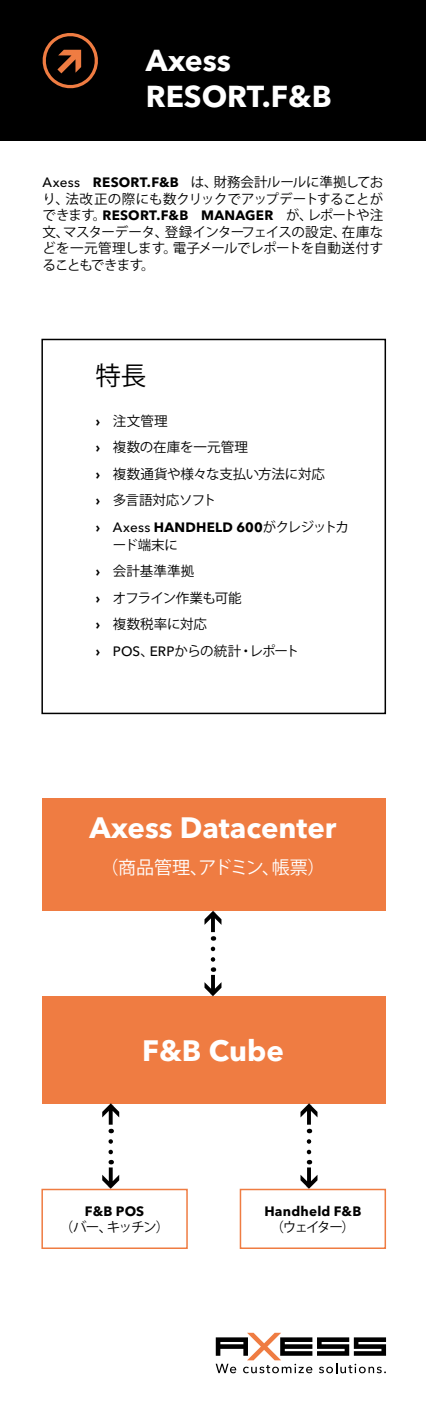
<style>
.page{position:relative;width:426px;height:1404px;background:#fff}
.page>*{position:absolute;margin:0;border:0;box-sizing:border-box;transform-origin:0 0}
.t1{font:700 30px/36px "Avenir Next Cyr";color:#fff}
.t2{font:700 29.25px "Avenir Next Cyr";color:#fff}
.t3{font:25.5px "Koz Go Pr 6 N";color:#000}
.t4{font:18px "Koz Go Pr 6 N";color:#fff}
.t5{font:13.5px/26.5px "Koz Go Pr 6 N";letter-spacing:-.02em;color:#000}
.t6{font:700 13.5px "Avenir Next Cyr";letter-spacing:.015em;color:#000}
.s1{font-family:"Avenir Next Cyr";font-weight:500}
.s2{font-family:"Avenir Next Cyr";font-weight:700}
.s3{font-family:"Koz Go Pr 6 N";font-weight:400}
.s4{font-weight:500}
</style>
<div class="page">
<div style="left:42px;top:996px;width:343px;height:107px;background:#ef7c42"></div>
<div style="left:42px;top:797px;width:343px;height:113px;background:#ef7c42"></div>
<svg style="left:102px;top:1103px;width:17px;height:30px"></svg>
<svg style="left:300px;top:1103px;width:17px;height:30px"></svg>
<svg style="left:204px;top:948px;width:17px;height:48px"></svg>
<svg style="left:204px;top:910px;width:17px;height:30px"></svg>
<svg style="left:41px;top:1141px;width:147px;height:108px"></svg>
<svg style="left:239px;top:1141px;width:147px;height:108px"></svg>
<div style="left:0;top:0;width:425px;height:140px;background:#000"></div>
<div style="left:41px;top:339px;width:344px;height:375px;border:2px solid #000"></div>
<svg style="left:42px;top:33px;width:56px;height:56px"></svg>
<svg style="left:215px;top:1332px;width:170px;height:40px"></svg>
<h1 class="t1" style="left:145px;top:43px;width:187px">Axess<br>RESORT.F&amp;B</h1>
<p class="t5" style="left:43px;top:174px;width:342px;line-height:16.5px"><span class="s1">Axess</span> <span class="s2">RESORT.F&amp;B</span> は、財務会計ルールに準拠しており、法改正の際にも数クリックでアップデートすることが</p>
<p class="t6" style="left:43px;top:207px;width:342px"><span class="s3">できます。</span>RESORT.F&amp;B MANAGER <span class="s3">が、レポートや注</span></p>
<p class="t5" style="left:43px;top:224px;width:342px;line-height:16.5px;text-align:justify">文、マスターデータ、登録インターフェイスの設定、在庫などを一元管理します。電子メールでレポートを自動送付することもできます。</p>
<h3 class="t3" style="left:95px;top:361px;width:52px">特長</h3>
<p class="t5" style="left:96px;top:408px;width:230px"><span class="s2">›</span> 注文管理<br><span class="s2">›</span> 複数の在庫を一元管理<br><span class="s2">›</span> 複数通貨や様々な支払い方法に対応<span class="s2">›</span> 多言語対応ソフト</p>
<p class="t6" style="left:96px;top:518px;width:254px">› <span class="s4">Axess</span> HANDHELD 600<span class="s3">がクレジットカ</span></p>
<p class="t5" style="left:96px;top:532px;width:205px;text-indent:17px">ード端末に<br><span class="s2">›</span> 会計基準準拠<br><span class="s2">›</span> オフライン作業も可能<br><span class="s2">›</span> 複数税率に対応<br><span class="s2">›</span> <span class="s1">POS</span>、<span class="s1">ERP</span>からの統計・レポート</p>
<h2 class="t2" style="left:89px;top:810px;width:248px">Axess Datacenter</h2>
<h3 class="t4" style="left:100px;top:857px;width:226px">（商品管理、アドミン、帳票）</h3>
<h2 class="t2" style="left:142px;top:1032px;width:143px">F&amp;B Cube</h2>
<p class="t6" style="left:85px;top:1202px;width:61px">F&amp;B POS</p>
<p class="t5" style="left:60px;top:1214px;width:111px">（バー、キッチン）</p>
<p class="t6" style="left:264px;top:1202px;width:98px">Handheld F&amp;B</p>
<p class="t5" style="left:270px;top:1214px;width:86px">（ウェイター）</p>
</div>
